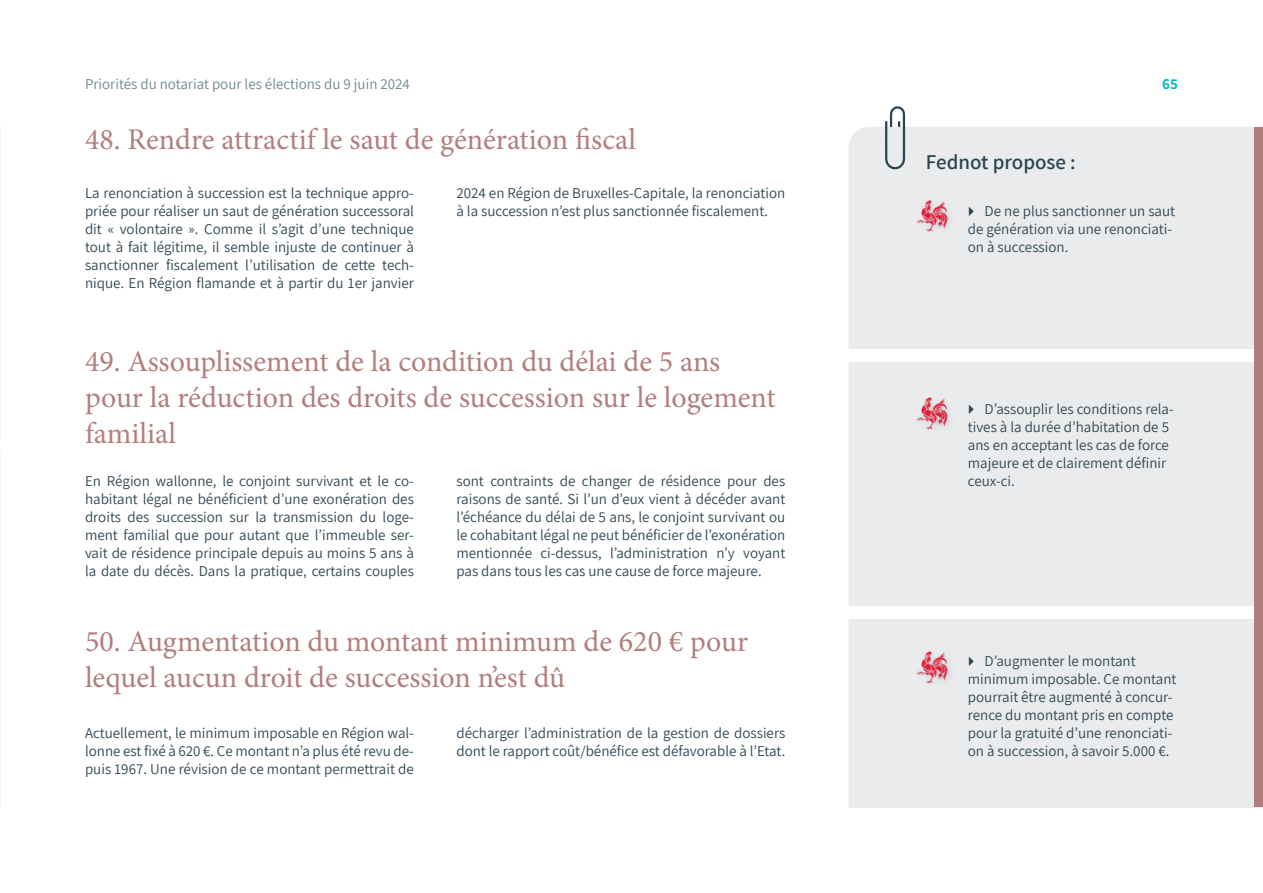
<style>
.page{position:relative;width:1263px;height:893px;background:#fff}
.page>*{position:absolute;margin:0;border:0;box-sizing:border-box;transform-origin:0 0}
.t1{font:30px/36px "Minion Pro";color:#b37d7d}
.t2{font:600 21px "Assistant";color:#2a4551}
.t3{font:15px/18px "Assistant";color:#304753}
.t4{font:15px "Assistant";color:#6d8894}
.t5{font:700 15px "Assistant";color:#00bac6}
</style>
<div class="page">
<svg style="left:0;top:127px;width:1px;height:681px"></svg>
<div style="left:849px;top:127px;width:414px;height:681px;background:#eaebec"></div>
<svg style="left:884px;top:106px;width:23px;height:66px"></svg>
<div style="left:889px;top:127px;width:13px;height:9px;background:#eaebec"></div>
<div style="left:844px;top:349px;width:419px;height:13px;background:#fff"></div>
<div style="left:844px;top:606px;width:419px;height:13px;background:#fff"></div>
<div style="left:913px;top:195px;width:44px;height:47px;background:#eaebec"></div>
<img style="left:916px;top:200px;width:32px;height:32px">
<div style="left:913px;top:393px;width:44px;height:47px;background:#eaebec"></div>
<img style="left:916px;top:397px;width:32px;height:32px">
<div style="left:913px;top:647px;width:44px;height:47px;background:#eaebec"></div>
<img style="left:916px;top:651px;width:32px;height:33px">
<div style="left:1254px;top:127px;width:9px;height:680px;background:#b37d7d"></div>
<div style="left:0;top:438px;width:19px;height:13px;background:#fff"></div>
<svg style="left:969px;top:206px;width:5px;height:10px"></svg>
<svg style="left:969px;top:404px;width:5px;height:10px"></svg>
<svg style="left:969px;top:656px;width:5px;height:10px"></svg>
<p class="t4" style="left:85px;top:74px;width:326px">Priorités du notariat pour les élections du 9 juin 2024</p>
<p class="t5" style="left:1162px;top:74px;width:17px">65</p>
<h1 class="t1" style="left:85px;top:122px;width:552px">48. Rendre attractif le saut de génération fiscal</h1>
<p class="t3" style="left:85px;top:183px;width:330px;text-align:justify">La renonciation à succession est la technique appro&shy;priée pour réaliser un saut de génération successoral dit « volontaire ». Comme il s’agit d’une technique tout à fait légitime, il semble injuste de continuer à sanctionner fiscalement l’utilisation de cette tech&shy;nique. En Région flamande et à partir du 1er janvier</p>
<p class="t3" style="left:456px;top:183px;width:330px">2024 en Région de Bruxelles-Capitale, la renonciation à la succession n’est plus sanctionnée fiscalement.</p>
<h1 class="t1" style="left:85px;top:344px;width:692px">49. Assouplissement de la condition du délai de 5 ans pour la réduction des droits de succession sur le logement familial</h1>
<p class="t3" style="left:85px;top:471px;width:330px;text-align:justify">En Région wallonne, le conjoint survivant et le co&shy;habitant légal ne bénéficient d’une exonération des droits des succession sur la transmission du loge&shy;ment familial que pour autant que l’immeuble ser&shy;vait de résidence principale depuis au moins 5 ans à la date du décès. Dans la pratique, certains couples</p>
<p class="t3" style="left:456px;top:471px;width:330px;text-align:justify">sont contraints de changer de résidence pour des raisons de santé. Si l’un d’eux vient à décéder avant l’échéance du délai de 5 ans, le conjoint survivant ou le cohabitant légal ne peut bénéficier de l’exonération mentionnée ci-dessus, l’administration n’y voyant pas dans tous les cas une cause de force majeure.</p>
<h1 class="t1" style="left:85px;top:623px;width:665px">50. Augmentation du montant minimum de 620 € pour lequel aucun droit de succession n’est dû</h1>
<p class="t3" style="left:85px;top:723px;width:330px;text-align:justify">Actuellement, le minimum imposable en Région wal&shy;lonne est fixé à 620 €. Ce montant n’a plus été revu de&shy;puis 1967. Une révision de ce montant permettrait de</p>
<p class="t3" style="left:456px;top:723px;width:330px">décharger l’administration de la gestion de dossiers dont le rapport coût/bénéfice est défavorable à l’Etat.</p>
<h2 class="t2" style="left:926px;top:148px;width:151px">Fednot propose :</h2>
<p class="t3" style="left:968px;top:201px;width:209px;text-indent:17px">De ne plus sanctionner un saut de génération via une renonciati&shy;on à succession.</p>
<p class="t3" style="left:968px;top:399px;width:207px;text-indent:17px">D’assouplir les conditions rela&shy;tives à la durée d’habitation de 5 ans en acceptant les cas de force majeure et de clairement définir ceux-ci.</p>
<p class="t3" style="left:968px;top:651px;width:210px;text-indent:17px">D’augmenter le montant minimum imposable. Ce montant pourrait être augmenté à concur&shy;rence du montant pris en compte pour la gratuité d’une renonciati&shy;on à succession, à savoir 5.000 €.</p>
</div>
